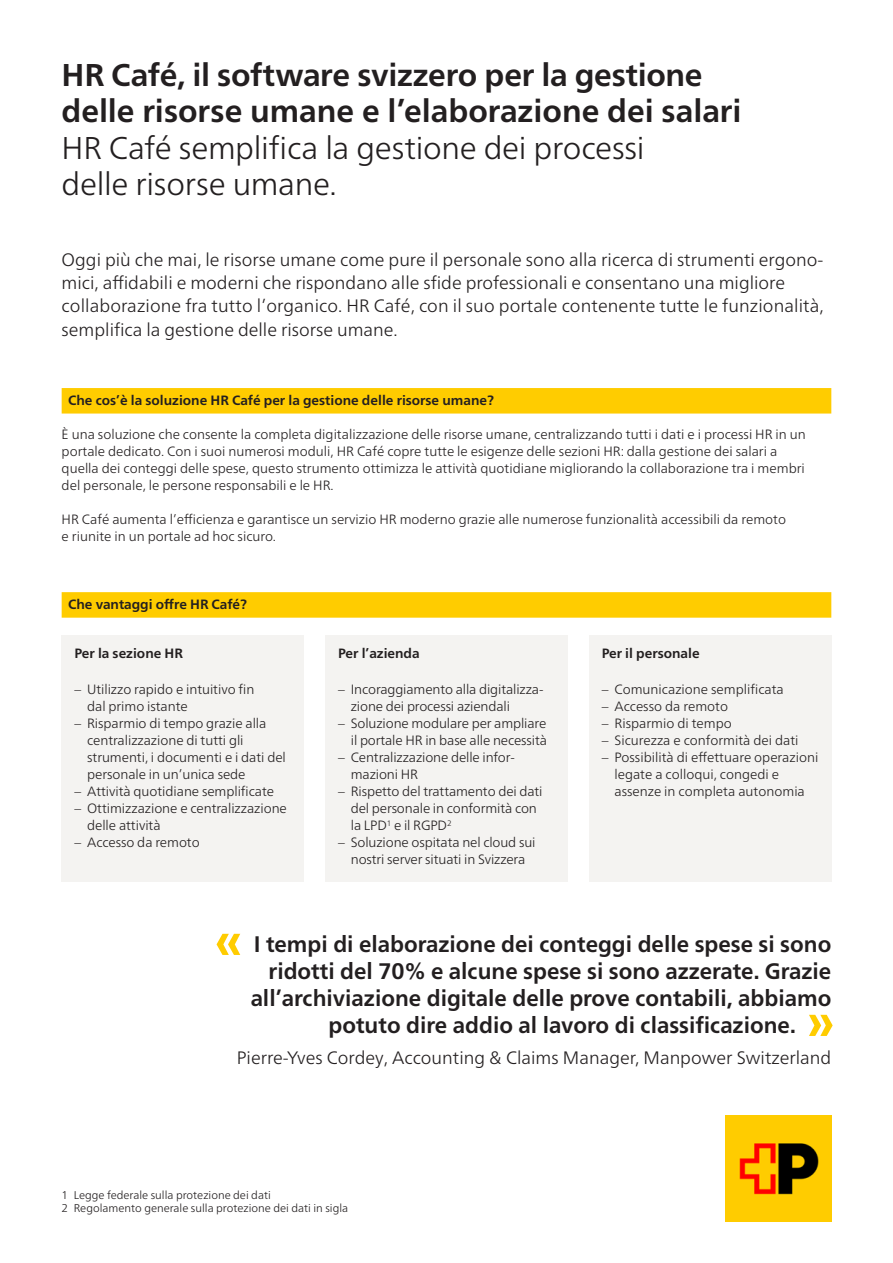
<style>
.page{position:relative;width:893px;height:1263px;background:#fff}
.page>*{position:absolute;margin:0;border:0;box-sizing:border-box;transform-origin:0 0}
.t1{font:700 52.5px "Frutiger Neue LT Pro";color:#fc0}
.t2{font:700 31.5px/36.3px "Frutiger Neue LT Pro";letter-spacing:-.005em;color:#231f20}
.t3{font:300 31.5px/36.3px "Frutiger Neue LT Pro";letter-spacing:-.01em;color:#231f20}
.t4{font:700 22.5px "Frutiger Neue LT Pro";color:#231f20}
.t5{font:300 18px/23.4px "Frutiger Neue LT Pro";color:#231f20}
.t6{font:300 13.5px/17px "Frutiger Neue LT Pro";color:#231f20}
.t7{font:700 13.5px "Frutiger Neue LT Pro";color:#231f20}
.t8{font:300 11.25px/12.8px "Frutiger Neue LT Pro";color:#231f20}
</style>
<div class="page">
<div style="left:62px;top:388px;width:769px;height:26px;background:#fc0"></div>
<div style="left:62px;top:592px;width:769px;height:26px;background:#fc0"></div>
<img style="left:725px;top:1115px;width:106px;height:106px">
<div style="left:62px;top:635px;width:242px;height:246px;background:#f4f3f1"></div>
<div style="left:325px;top:635px;width:243px;height:246px;background:#f4f3f1"></div>
<div style="left:589px;top:635px;width:242px;height:246px;background:#f4f3f1"></div>
<h2 class="t2" style="left:62px;top:57px;width:681px">HR Café, il software svizzero per la gestione delle risorse umane e l’elaborazione dei salari</h2>
<h2 class="t3" style="left:62px;top:129px;width:584px">HR Café semplifica la gestione dei processi delle risorse umane.</h2>
<p class="t5" style="left:62px;top:248px;width:764px">Oggi più che mai, le risorse umane come pure il personale sono alla ricerca di strumenti ergono&shy;mici, affidabili e moderni che rispondano alle sfide professionali e consentano una migliore collaborazione fra tutto l’organico. HR Café, con il suo portale contenente tutte le funzionalità, semplifica la gestione delle risorse umane.</p>
<p class="t7" style="left:68px;top:392px;width:427px">Che cos’è la soluzione HR Café per la gestione delle risorse umane?</p>
<p class="t6" style="left:62px;top:426px;width:746px">È una soluzione che consente la completa digitalizzazione delle risorse umane, centralizzando tutti i dati e i processi HR in un portale dedicato. Con i suoi numerosi moduli, HR Café copre tutte le esigenze delle sezioni HR: dalla gestione dei salari a quella dei conteggi delle spese, questo strumento ottimizza le attività quotidiane migliorando la collaborazione tra i membri del personale, le persone responsabili e le HR.</p>
<p class="t6" style="left:62px;top:511px;width:726px">HR Café aumenta l’efficienza e garantisce un servizio HR moderno grazie alle numerose funzionalità accessibili da remoto e riunite in un portale ad hoc sicuro.</p>
<p class="t7" style="left:68px;top:596px;width:180px">Che vantaggi offre HR Café?</p>
<p class="t7" style="left:74px;top:645px;width:110px">Per la sezione HR</p>
<p class="t6" style="left:87px;top:681px;width:169px;text-indent:-13px">– Utilizzo rapido e intuitivo fin dal primo istante</p>
<p class="t6" style="left:87px;top:715px;width:200px;text-indent:-13px">– Risparmio di tempo grazie alla centralizzazione di tutti gli strumenti, i documenti e i dati del personale in un’unica sede</p>
<p class="t6" style="left:74px;top:783px;width:201px">– Attività quotidiane semplificate</p>
<p class="t6" style="left:87px;top:800px;width:201px;text-indent:-13px">– Ottimizzazione e centralizzazione delle attività</p>
<p class="t6" style="left:74px;top:834px;width:127px">– Accesso da remoto</p>
<p class="t7" style="left:338px;top:645px;width:83px">Per l’azienda</p>
<p class="t6" style="left:351px;top:681px;width:194px;text-indent:-13px">– Incoraggiamento alla digitalizza&shy;zione dei processi aziendali</p>
<p class="t6" style="left:338px;top:715px;width:210px;text-align:right">– Soluzione modulare per ampliare il portale HR in base alle necessità</p>
<p class="t6" style="left:351px;top:749px;width:166px;text-indent:-13px">– Centralizzazione delle infor&shy;mazioni HR</p>
<p class="t6" style="left:351px;top:783px;width:193px;text-indent:-13px">– Rispetto del trattamento dei dati del personale in conformità con la LPD<sup>1</sup> e il RGPD<sup>2</sup></p>
<p class="t6" style="left:338px;top:834px;width:199px;text-align:center">– Soluzione ospitata nel cloud sui nostri server situati in Svizzera</p>
<p class="t7" style="left:602px;top:645px;width:99px">Per il personale</p>
<p class="t6" style="left:602px;top:681px;width:184px">– Comunicazione semplificata</p>
<p class="t6" style="left:602px;top:698px;width:128px">– Accesso da remoto</p>
<p class="t6" style="left:602px;top:715px;width:132px">– Risparmio di tempo</p>
<p class="t6" style="left:602px;top:732px;width:198px">– Sicurezza e conformità dei dati</p>
<p class="t6" style="left:614px;top:749px;width:205px;text-indent:-13px">– Possibilità di effettuare operazioni legate a colloqui, congedi e assenze in completa autonomia</p>
<h1 class="t1" style="left:214px;top:908px;width:30px">«</h1>
<h3 class="t4" style="left:254px;top:930px;width:579px">I tempi di elaborazione dei conteggi delle spese si sono</h3>
<h3 class="t4" style="left:269px;top:957px;width:564px">ridotti del 70% e alcune spese si sono azzerate. Grazie</h3>
<h3 class="t4" style="left:251px;top:984px;width:582px">all’archiviazione digitale delle prove contabili, abbiamo</h3>
<h3 class="t4" style="left:328px;top:1011px;width:469px">potuto dire addio al lavoro di classificazione.</h3>
<h1 class="t1" style="left:806px;top:989px;width:30px">»</h1>
<h3 class="t5" style="left:237px;top:1046px;width:596px">Pierre-Yves Cordey, Accounting &amp; Claims Manager, Manpower Switzerland</h3>
<p class="t8" style="left:62px;top:1189px;width:288px">1 Legge federale sulla protezione dei dati<br>2 Regolamento generale sulla protezione dei dati in sigla</p>
</div>
